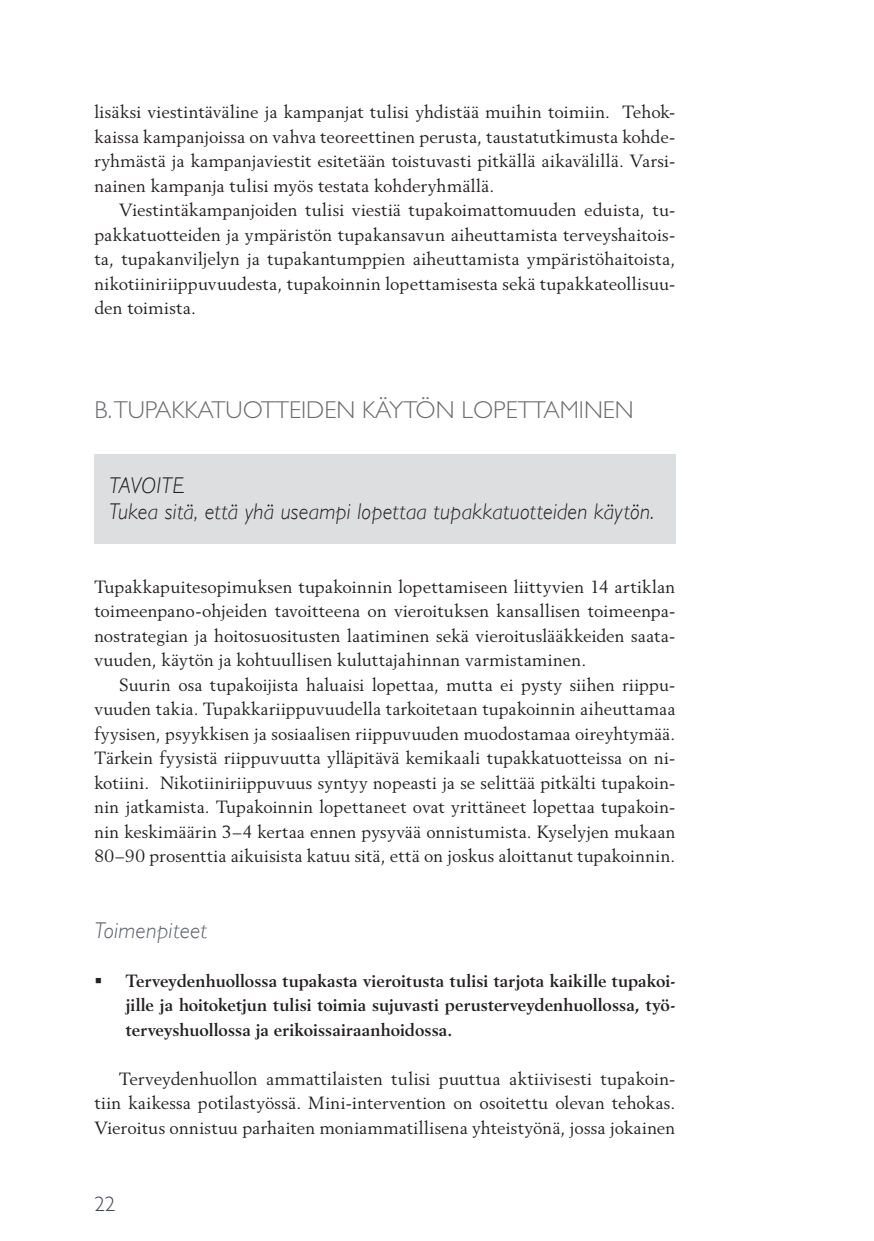
<style>
.page{position:relative;width:874px;height:1241px;background:#fff}
.page>*{position:absolute;margin:0;border:0;box-sizing:border-box;transform-origin:0 0}
.Väliotsikko_1{font:300 24.5px "Gill Sans Std";color:#6c6d70}
.Väliotsikko_3{font:italic 300 22.75px "Gill Sans";letter-spacing:.015em;color:#231f20;scale:.95 1}
.Väliotsikko_3-2{font:italic 300 22.75px "Gill Sans";letter-spacing:.015em;color:#5d6067}
.Väliotsikko_3-3{font:italic 300 22.75px "Gill Sans";letter-spacing:.015em;color:#231f20}
.t1{font:300 21px "Gill Sans Std";color:#40444e}
.Leipäteksti{font:17.5px/24.5px "Berling LT Std";letter-spacing:.015em;color:#231f20;text-align:justify}
.Leipäteksti_ensimmäi{font:17.5px/24.5px "Berling LT Std";letter-spacing:.02em;color:#231f20;text-align:justify}
.Neliö_bullet{font:700 17.5px/24.5px "Berling LT Std";color:#231f20;text-align:justify}
</style>
<div class="page">
<div style="left:94px;top:454px;width:581px;height:89px;background:#dddee0"></div>
<p class="Leipäteksti" style="left:94px;top:99px;width:582px">lisäksi viestintäväline ja kampanjat tulisi yhdistää muihin toimiin. Tehok&shy;kaissa kampanjoissa on vahva teoreettinen perusta, taustatutkimusta kohde&shy;ryhmästä ja kampanjaviestit esitetään toistuvasti pitkällä aikavälillä. Varsi&shy;nainen kampanja tulisi myös testata kohderyhmällä.</p>
<p class="Leipäteksti" style="left:94px;top:197px;width:582px;text-indent:25px">Viestintäkampanjoiden tulisi viestiä tupakoimattomuuden eduista, tu&shy;pakkatuotteiden ja ympäristön tupakansavun aiheuttamista terveyshaitois&shy;ta, tupakanviljelyn ja tupakantumppien aiheuttamista ympäristöhaitoista, nikotiiniriippuvuudesta, tupakoinnin lopettamisesta sekä tupakkateollisuu&shy;den toimista.</p>
<p class="Väliotsikko_1" style="left:94px;top:395px;width:540px">B.TUPAKKATUOTTEIDEN KÄYTÖN LOPETTAMINEN</p>
<p class="Väliotsikko_3-3" style="left:109px;top:472px;width:77px">TAVOITE</p>
<p class="Väliotsikko_3" style="left:109px;top:498px;width:575px">Tukea sitä, että yhä useampi lopettaa tupakkatuotteiden käytön.</p>
<p class="Leipäteksti_ensimmäi" style="left:94px;top:574px;width:582px">Tupakkapuitesopimuksen tupakoinnin lopettamiseen liittyvien 14 artiklan toimeenpano-ohjeiden tavoitteena on vieroituksen kansallisen toimeenpa&shy;nostrategian ja hoitosuositusten laatiminen sekä vieroituslääkkeiden saata&shy;vuuden, käytön ja kohtuullisen kuluttajahinnan varmistaminen.</p>
<p class="Leipäteksti" style="left:94px;top:672px;width:582px;text-indent:25px">Suurin osa tupakoijista haluaisi lopettaa, mutta ei pysty siihen riippu&shy;vuuden takia. Tupakkariippuvuudella tarkoitetaan tupakoinnin aiheuttamaa fyysisen, psyykkisen ja sosiaalisen riippuvuuden muodostamaa oireyhtymää.<br>Tärkein fyysistä riippuvuutta ylläpitävä kemikaali tupakkatuotteissa on ni&shy;kotiini. Nikotiiniriippuvuus syntyy nopeasti ja se selittää pitkälti tupakoin&shy;nin jatkamista. Tupakoinnin lopettaneet ovat yrittäneet lopettaa tupakoin&shy;nin keskimäärin 3–4 kertaa ennen pysyvää onnistumista. Kyselyjen mukaan 80–90 prosenttia aikuisista katuu sitä, että on joskus aloittanut tupakoinnin.</p>
<p class="Väliotsikko_3-2" style="left:94px;top:917px;width:114px">Toimenpiteet</p>
<p class="Neliö_bullet" style="left:126px;top:968px;width:550px">Terveydenhuollossa tupakasta vieroitusta tulisi tarjota kaikille tupakoi&shy;jille ja hoitoketjun tulisi toimia sujuvasti perusterveydenhuollossa, työ&shy;terveyshuollossa ja erikoissairaanhoidossa.</p>
<p class="Leipäteksti" style="left:94px;top:1065px;width:582px;text-indent:25px">Terveydenhuollon ammattilaisten tulisi puuttua aktiivisesti tupakoin&shy;tiin kaikessa potilastyössä. Mini-intervention on osoitettu olevan tehokas.<br>Vieroitus onnistuu parhaiten moniammatillisena yhteistyönä, jossa jokainen</p>
<p class="t1" style="left:94px;top:1191px;width:22px">22</p>
</div>
